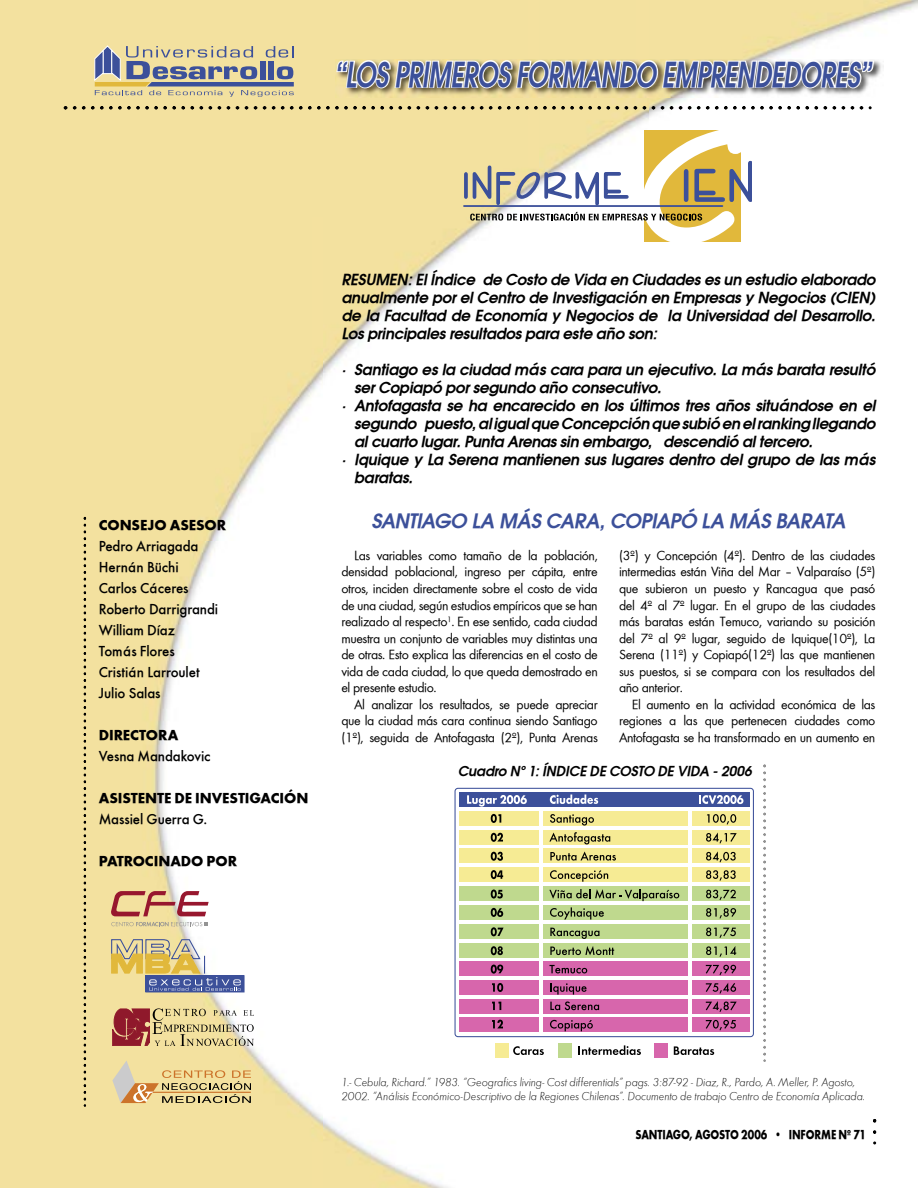
<style>
.page{position:relative;width:918px;height:1188px;background:#fff}
.page>*{position:absolute;margin:0;border:0;box-sizing:border-box;transform-origin:0 0}
.t1{font:italic 33.75px "Avant Garde Demi";letter-spacing:-.02em;color:#3c509a;scale:.73 1}
.t2{font:italic 19.5px "Avant Garde Demi";letter-spacing:-.03em;color:#3c509a}
.t3{font:italic 15px/18px "Avant Garde Demi";letter-spacing:-.015em;color:#000;text-align:justify}
.t4{font:15px/21px "Futura T Medium";letter-spacing:-.01em;color:#000}
.t5{font:15px "Futura T Bold";letter-spacing:-.01em;color:#000}
.t6{font:13.8px/16.5px "Futura T Book";letter-spacing:-.03em;color:#000;text-align:justify}
.t7{font:italic 13.5px "Avant Garde Demi";letter-spacing:-.005em;color:#000}
.t8{font:13.5px "Futura T Bold";letter-spacing:-.01em;color:#000;scale:.8 1}
.t9{font:italic 12px/14.4px "Futura T Light";letter-spacing:-.01em;color:#000}
</style>
<div class="page">
<img style="left:0;top:0;width:918px;height:1188px">
<svg style="left:463px;top:127px;width:289px;height:116px"></svg>
<svg style="left:873px;top:1130px;width:3px;height:4px"></svg>
<svg style="left:873px;top:1119px;width:3px;height:4px"></svg>
<svg style="left:64px;top:28px;width:811px;height:90px"></svg>
<svg style="left:84px;top:517px;width:2px;height:590px"></svg>
<svg style="left:111px;top:939px;width:133px;height:53px"></svg>
<svg style="left:111px;top:891px;width:98px;height:25px;background:#d19a88"></svg>
<svg style="left:111px;top:922px;width:97px;height:5px"></svg>
<svg style="left:112px;top:1008px;width:142px;height:38px;background:#c39f80"></svg>
<svg style="left:112px;top:1061px;width:139px;height:42px;background:#d9c28b"></svg>
<svg style="left:763px;top:765px;width:3px;height:297px"></svg>
<div style="left:459px;top:792px;width:291px;height:15px;background:#3c509a"></div>
<div style="left:459px;top:811px;width:291px;height:15px;background:#f6eb94"></div>
<div style="left:459px;top:830px;width:291px;height:15px;background:#f6eb94"></div>
<div style="left:459px;top:849px;width:291px;height:14px;background:#f6eb94"></div>
<div style="left:459px;top:867px;width:291px;height:15px;background:#f6eb94"></div>
<div style="left:459px;top:886px;width:291px;height:15px;background:#bfd98e"></div>
<div style="left:459px;top:905px;width:291px;height:15px;background:#bfd98e"></div>
<div style="left:459px;top:924px;width:291px;height:15px;background:#bfd98e"></div>
<div style="left:459px;top:943px;width:291px;height:15px;background:#bfd98e"></div>
<div style="left:459px;top:962px;width:291px;height:14px;background:#d766ac"></div>
<div style="left:459px;top:980px;width:291px;height:15px;background:#d766ac"></div>
<div style="left:459px;top:999px;width:291px;height:15px;background:#d766ac"></div>
<div style="left:459px;top:1018px;width:291px;height:14px;background:#d766ac"></div>
<svg style="left:467px;top:795px;width:60px;height:12px"></svg>
<svg style="left:550px;top:794px;width:48px;height:10px"></svg>
<svg style="left:699px;top:795px;width:44px;height:9px"></svg>
<svg style="left:491px;top:814px;width:10px;height:9px"></svg>
<svg style="left:550px;top:814px;width:44px;height:12px"></svg>
<svg style="left:707px;top:814px;width:29px;height:11px"></svg>
<svg style="left:491px;top:833px;width:12px;height:9px"></svg>
<svg style="left:549px;top:832px;width:61px;height:12px"></svg>
<svg style="left:706px;top:833px;width:31px;height:10px"></svg>
<svg style="left:491px;top:852px;width:12px;height:9px"></svg>
<svg style="left:550px;top:851px;width:66px;height:10px"></svg>
<svg style="left:706px;top:851px;width:30px;height:11px"></svg>
<svg style="left:491px;top:870px;width:12px;height:9px"></svg>
<svg style="left:550px;top:870px;width:58px;height:12px"></svg>
<svg style="left:706px;top:870px;width:30px;height:11px"></svg>
<svg style="left:491px;top:890px;width:12px;height:9px"></svg>
<svg style="left:549px;top:889px;width:130px;height:12px"></svg>
<svg style="left:706px;top:890px;width:30px;height:10px"></svg>
<svg style="left:491px;top:908px;width:12px;height:9px"></svg>
<svg style="left:550px;top:907px;width:54px;height:12px"></svg>
<svg style="left:706px;top:908px;width:30px;height:11px"></svg>
<svg style="left:491px;top:927px;width:13px;height:9px"></svg>
<svg style="left:550px;top:928px;width:49px;height:11px"></svg>
<svg style="left:706px;top:927px;width:30px;height:11px"></svg>
<svg style="left:491px;top:946px;width:12px;height:9px"></svg>
<svg style="left:550px;top:946px;width:64px;height:9px"></svg>
<svg style="left:706px;top:946px;width:30px;height:11px"></svg>
<svg style="left:491px;top:965px;width:12px;height:9px"></svg>
<svg style="left:549px;top:965px;width:38px;height:8px"></svg>
<svg style="left:706px;top:965px;width:30px;height:10px"></svg>
<svg style="left:492px;top:983px;width:11px;height:9px"></svg>
<svg style="left:550px;top:983px;width:37px;height:12px"></svg>
<svg style="left:706px;top:983px;width:30px;height:11px"></svg>
<svg style="left:492px;top:1002px;width:9px;height:8px"></svg>
<svg style="left:550px;top:1001px;width:49px;height:9px"></svg>
<svg style="left:706px;top:1001px;width:31px;height:11px"></svg>
<svg style="left:492px;top:1020px;width:11px;height:8px"></svg>
<svg style="left:550px;top:1020px;width:43px;height:11px"></svg>
<svg style="left:706px;top:1020px;width:30px;height:10px"></svg>
<div style="left:455px;top:788px;width:299px;height:249px;border:1px solid #3c509a;border-radius:3px"></div>
<hr style="left:689px;top:809px;width:3px;height:226px;background:#fff">
<hr style="left:540px;top:809px;width:3px;height:226px;background:#fff">
<svg style="left:513px;top:1046px;width:31px;height:9px"></svg>
<svg style="left:579px;top:1045px;width:62px;height:10px"></svg>
<svg style="left:674px;top:1046px;width:40px;height:9px"></svg>
<div style="left:495px;top:1043px;width:13px;height:15px;background:#f6eb94"></div>
<div style="left:558px;top:1043px;width:14px;height:15px;background:#bfd98e"></div>
<div style="left:654px;top:1043px;width:13px;height:15px;background:#d766ac"></div>
<h1 class="t1" style="left:334px;top:52px;width:737px">“LOS PRIMEROS FORMANDO EMPRENDEDORES”</h1>
<p class="t5" style="left:99px;top:517px;width:129px">CONSEJO ASESOR</p>
<p class="t4" style="left:99px;top:536px;width:121px">Pedro Arriagada<br>Hernán Büchi<br>Carlos Cáceres<br>Roberto Darrigrandi<br>William Díaz<br>Tomás Flores<br>Cristián Larroulet<br>Julio Salas</p>
<p class="t5" style="left:99px;top:727px;width:81px">DIRECTORA</p>
<p class="t4" style="left:99px;top:746px;width:113px">Vesna Mandakovic</p>
<p class="t5" style="left:99px;top:790px;width:211px">ASISTENTE DE INVESTIGACIÓN</p>
<p class="t4" style="left:99px;top:809px;width:110px">Massiel Guerra G.</p>
<p class="t5" style="left:99px;top:853px;width:140px">PATROCINADO POR</p>
<p class="t3" style="left:341px;top:271px;width:536px">RESUMEN: El Índice de Costo de Vida en Ciudades es un estudio elaborado anualmente por el Centro de Investigación en Empresas y Negocios (CIEN) de la Facultad de Economía y Negocios de la Universidad del Desarrollo.<br>Los principales resultados para este año son:</p>
<p class="t3" style="left:341px;top:361px;width:535px">· Santiago es la ciudad más cara para un ejecutivo. La más barata resultó</p>
<p class="t3" style="left:354px;top:379px;width:309px">ser Copiapó por segundo año consecutivo.</p>
<p class="t3" style="left:341px;top:397px;width:536px">· Antofagasta se ha encarecido en los últimos tres años situándose en el</p>
<p class="t3" style="left:354px;top:415px;width:523px">segundo puesto, al igual que Concepción que subió en el ranking llegando</p>
<p class="t3" style="left:354px;top:433px;width:460px">al cuarto lugar. Punta Arenas sin embargo, descendió al tercero.</p>
<p class="t3" style="left:341px;top:451px;width:535px">· Iquique y La Serena mantienen sus lugares dentro del grupo de las más</p>
<p class="t3" style="left:354px;top:469px;width:60px">baratas.</p>
<h2 class="t2" style="left:371px;top:508px;width:475px">SANTIAGO LA MÁS CARA, COPIAPÓ LA MÁS BARATA</h2>
<p class="t6" style="left:341px;top:547px;width:258px;text-indent:13px">Las variables como tamaño de la población, densidad poblacional, ingreso per cápita, entre otros, inciden directamente sobre el costo de vida de una ciudad, según estudios empíricos que se han realizado al respecto<sup>1</sup>. En ese sentido, cada ciudad muestra un conjunto de variables muy distintas una de otras. Esto explica las diferencias en el costo de vida de cada ciudad, lo que queda demostrado en el presente estudio.</p>
<p class="t6" style="left:341px;top:696px;width:258px;text-indent:13px">Al analizar los resultados, se puede apreciar que la ciudad más cara continua siendo Santiago (1º), seguida de Antofagasta (2º), Punta Arenas</p>
<p class="t6" style="left:619px;top:547px;width:258px">(3º) y Concepción (4º). Dentro de las ciudades intermedias están Viña del Mar – Valparaíso (5º) que subieron un puesto y Rancagua que pasó del 4º al 7º lugar. En el grupo de las ciudades más baratas están Temuco, variando su posición del 7º al 9º lugar, seguido de Iquique(10º), La Serena (11º) y Copiapó(12º) las que mantienen sus puestos, si se compara con los resultados del año anterior.</p>
<p class="t6" style="left:619px;top:696px;width:258px;text-indent:13px">El aumento en la actividad económica de las regiones a las que pertenecen ciudades como Antofagasta se ha transformado en un aumento en</p>
<p class="t7" style="left:458px;top:762px;width:296px">Cuadro Nº 1: ÍNDICE DE COSTO DE VIDA - 2006</p>
<p class="t9" style="left:341px;top:1074px;width:525px">1.- Cebula, Richard.” 1983. “Geografics living- Cost differentials” pags. 3:87-92 - Diaz, R., Pardo, A. Meller, P. Agosto,<br>2002. “Análisis Económico-Descriptivo de la Regiones Chilenas”. Documento de trabajo Centro de Economía Aplicada.</p>
<p class="t8" style="left:635px;top:1127px;width:290px">SANTIAGO, AGOSTO 2006 • INFORME Nº 71</p>
</div>
